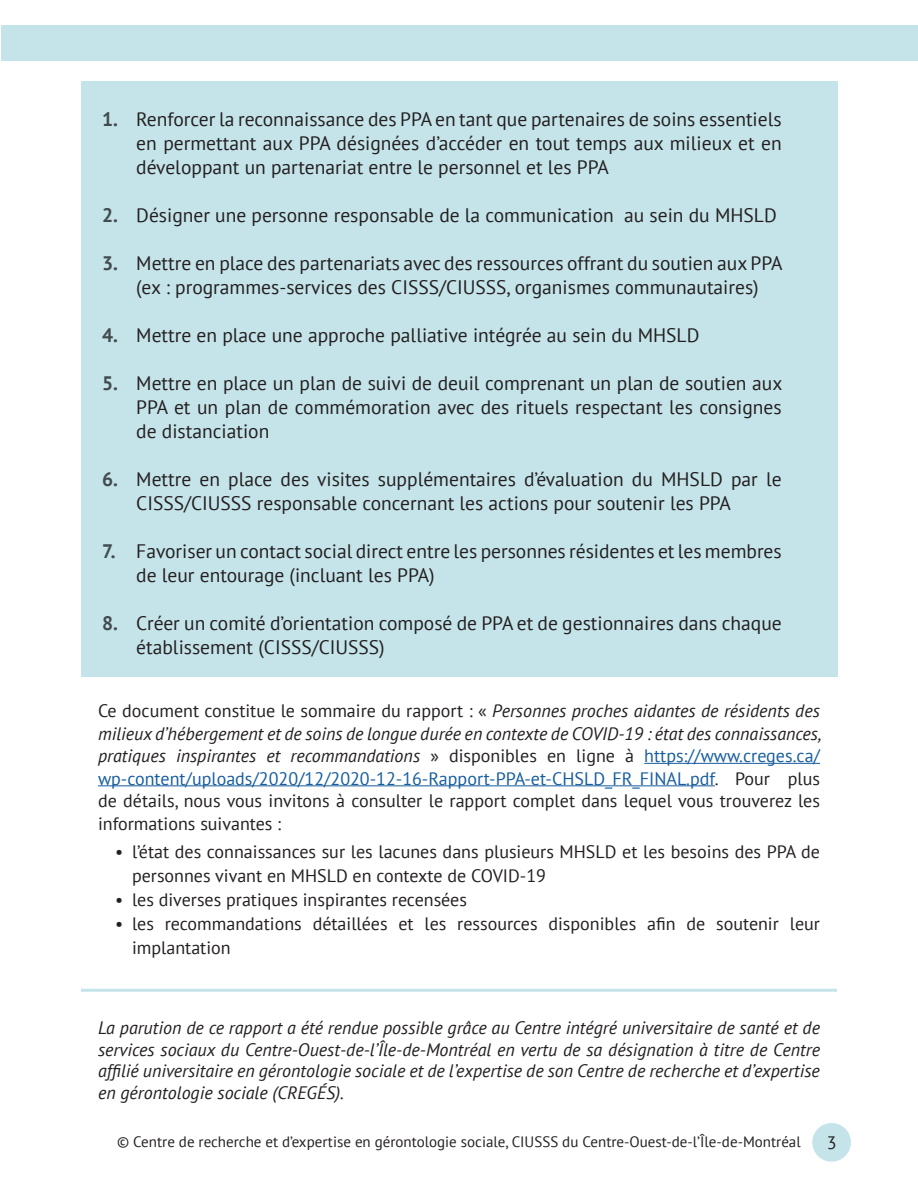
<style>
.page{position:relative;width:918px;height:1188px;background:#fff}
.page>*{position:absolute;margin:0;border:0;box-sizing:border-box;transform-origin:0 0}
.t1{font:19.5px/24px "PT Sans";color:#231f20}
.t2{font:18px/22.5px "PT Sans";color:#231f20}
.t3{font:italic 18px/21.6px "PT Sans";color:#231f20;text-align:justify}
.t4{font:15px "PT Sans";color:#231f20}
.s1{font-weight:700;color:#414b4e}
.s2{font-style:italic}
.s3{color:#175d9e}
</style>
<div class="page">
<div style="left:1px;top:26px;width:917px;height:35px;background:#c5e4e9"></div>
<div style="left:812px;top:1123px;width:39px;height:39px;background:#c5e4e9;border-radius:50%"></div>
<div style="left:81px;top:81px;width:756px;height:595px;background:#c5e4e9"></div>
<hr style="left:644px;top:763px;width:176px;height:1px;background:#175d9e">
<hr style="left:98px;top:785px;width:617px;height:1px;background:#175d9e">
<hr style="left:81px;top:989px;width:756px;height:3px;background:#c5e4e9">
<p class="t1" style="left:136px;top:108px;width:647px;text-align:justify;text-indent:-34px"><span class="s1">1.</span> Renforcer la reconnaissance des PPA en tant que partenaires de soins essentiels en permettant aux PPA désignées d’accéder en tout temps aux milieux et en développant un partenariat entre le personnel et les PPA</p>
<p class="t1" style="left:102px;top:204px;width:676px"><span class="s1">2.</span> Désigner une personne responsable de la communication au sein du MHSLD</p>
<p class="t1" style="left:102px;top:252px;width:682px;text-align:center"><span class="s1">3.</span> Mettre en place des partenariats avec des ressources offrant du soutien aux PPA (ex : programmes-services des CISSS/CIUSSS, organismes communautaires)</p>
<p class="t1" style="left:102px;top:324px;width:599px"><span class="s1">4.</span> Mettre en place une approche palliative intégrée au sein du MHSLD</p>
<p class="t1" style="left:136px;top:372px;width:648px;text-align:justify;text-indent:-34px"><span class="s1">5.</span> Mettre en place un plan de suivi de deuil comprenant un plan de soutien aux PPA et un plan de commémoration avec des rituels respectant les consignes de distanciation</p>
<p class="t1" style="left:136px;top:468px;width:647px;text-indent:-34px"><span class="s1">6.</span> Mettre en place des visites supplémentaires d’évaluation du MHSLD par le<br>CISSS/CIUSSS responsable concernant les actions pour soutenir les PPA</p>
<p class="t1" style="left:136px;top:540px;width:647px;text-indent:-34px"><span class="s1">7.</span> Favoriser un contact social direct entre les personnes résidentes et les membres de leur entourage (incluant les PPA)</p>
<p class="t1" style="left:136px;top:612px;width:647px;text-indent:-34px"><span class="s1">8.</span> Créer un comité d’orientation composé de PPA et de gestionnaires dans chaque établissement (CISSS/CIUSSS)</p>
<p class="t2" style="left:98px;top:700px;width:725px;text-align:justify">Ce document constitue le sommaire du rapport : « <span class="s2">Personnes proches aidantes de résidents des milieux d’hébergement et de soins de longue durée en contexte de COVID-19 : état des connaissances, pratiques inspirantes et recommandations</span> » disponibles en ligne à <span class="s3">https://www.creges.ca/ wp-content/uploads/2020/12/2020-12-16-Rapport-PPA-et-CHSLD_FR_FINAL.pdf</span>. Pour plus de détails, nous vous invitons à consulter le rapport complet dans lequel vous trouverez les informations suivantes :</p>
<p class="t2" style="left:132px;top:840px;width:690px;line-height:24px;text-indent:-17px">• l’état des connaissances sur les lacunes dans plusieurs MHSLD et les besoins des PPA de personnes vivant en MHSLD en contexte de COVID-19</p>
<p class="t2" style="left:115px;top:889px;width:353px">• les diverses pratiques inspirantes recensées</p>
<p class="t2" style="left:132px;top:912px;width:689px;line-height:24px;text-indent:-17px">• les recommandations détaillées et les ressources disponibles afin de soutenir leur implantation</p>
<p class="t3" style="left:98px;top:1017px;width:724px">La parution de ce rapport a été rendue possible grâce au Centre intégré universitaire de santé et de services sociaux du Centre-Ouest-de-l’Île-de-Montréal en vertu de sa désignation à titre de Centre affilié universitaire en gérontologie sociale et de l’expertise de son Centre de recherche et d’expertise en gérontologie sociale (CREGÉS).</p>
<p class="t4" style="left:117px;top:1134px;width:685px">© Centre de recherche et d’expertise en gérontologie sociale, CIUSSS du Centre-Ouest-de-l’Île-de-Montréal</p>
<p class="t2" style="left:827px;top:1132px;width:11px">3</p>
</div>
